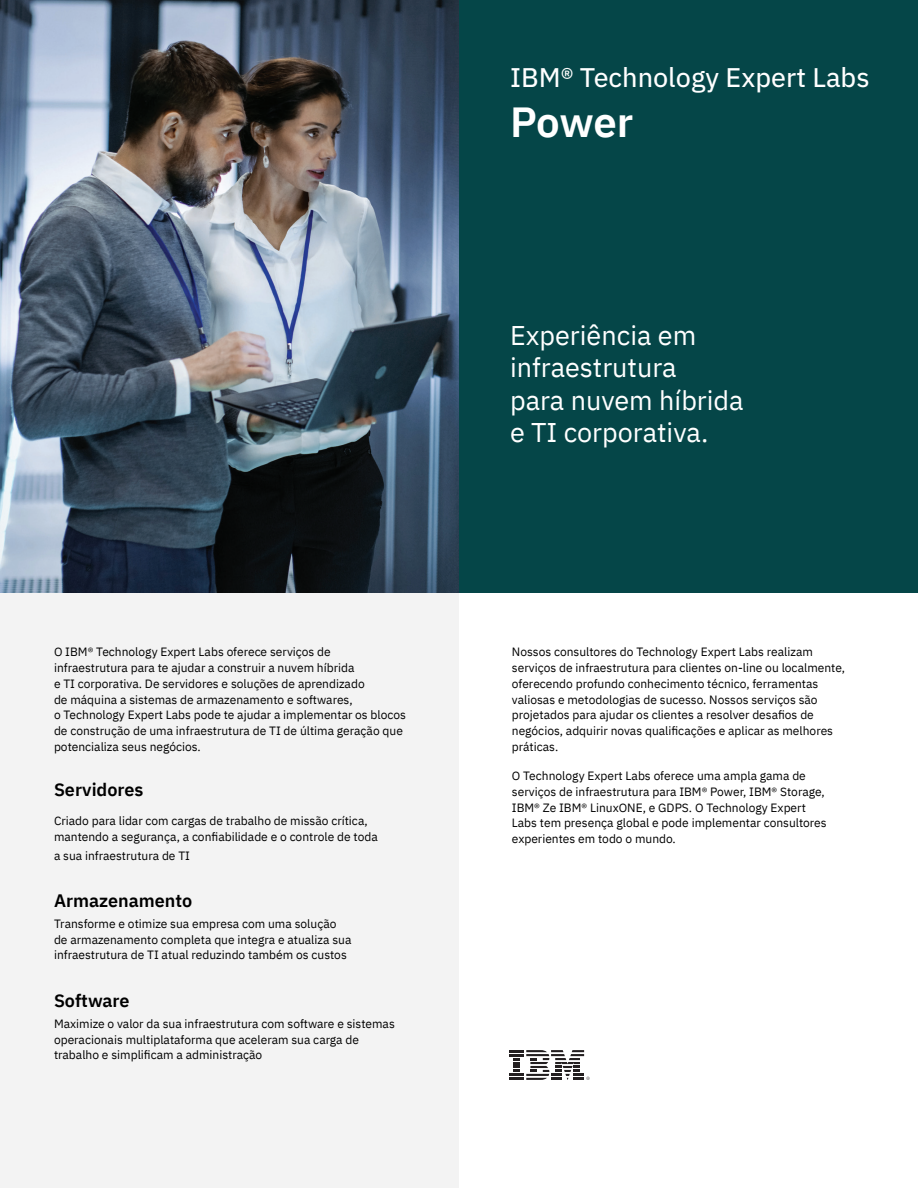
<style>
.page{position:relative;width:918px;height:1188px;background:#fff}
.page>*{position:absolute;margin:0;border:0;box-sizing:border-box;transform-origin:0 0}
.t1{font:600 42px "IBM Plex Sans";letter-spacing:-.01em;color:#fff}
.Subhead{font:27px/32.4px "IBM Plex Sans";color:#fff}
.t2{font:27px "IBM Plex Sans Text";color:#fff}
.Subhead-2{font:600 18px "IBM Plex Sans";color:#000}
.body{font:600 18px "IBM Plex Sans";color:#000}
.body-2{font:12px/15.8px "IBM Plex Sans";color:#000}
</style>
<div class="page">
<div style="left:0;top:0;width:459px;height:1188px;background:#f3f3f3"></div>
<div style="left:0;top:0;width:918px;height:593px;background:#054648"></div>
<svg style="left:510px;top:1050px;width:80px;height:30px"></svg>
<img style="left:0;top:0;width:458px;height:593px">
<p class="body-2" style="left:54px;top:643px;width:354px">O IBM® Technology Expert Labs oferece serviços de infraestrutura para te ajudar a construir a nuvem híbrida<br>e TI corporativa. De servidores e soluções de aprendizado<br>de máquina a sistemas de armazenamento e softwares,<br>o Technology Expert Labs pode te ajudar a implementar os blocos de construção de uma infraestrutura de TI de última geração que potencializa seus negócios.</p>
<p class="body" style="left:54px;top:775px;width:91px">Servidores</p>
<p class="body-2" style="left:54px;top:812px;width:325px">Criado para lidar com cargas de trabalho de missão crítica, mantendo a segurança, a confiabilidade e o controle de toda</p>
<p class="body-2" style="left:54px;top:846px;width:137px">a sua infraestrutura de TI</p>
<p class="Subhead-2" style="left:54px;top:886px;width:140px">Armazenamento</p>
<p class="body-2" style="left:54px;top:915px;width:299px">Transforme e otimize sua empresa com uma solução de armazenamento completa que integra e atualiza sua infraestrutura de TI atual reduzindo também os custos</p>
<p class="Subhead-2" style="left:54px;top:986px;width:77px">Software</p>
<p class="body-2" style="left:54px;top:1015px;width:342px">Maximize o valor da sua infraestrutura com software e sistemas operacionais multiplataforma que aceleram sua carga de trabalho e simplificam a administração</p>
<p class="t2" style="left:510px;top:56px;width:361px">IBM® Technology Expert Labs</p>
<p class="t1" style="left:510px;top:89px;width:125px">Power</p>
<p class="Subhead" style="left:510px;top:317px;width:235px">Experiência em infraestrutura<br>para nuvem híbrida e TI corporativa.</p>
<p class="body-2" style="left:512px;top:643px;width:335px">Nossos consultores do Technology Expert Labs realizam serviços de infraestrutura para clientes on-line ou localmente, oferecendo profundo conhecimento técnico, ferramentas valiosas e metodologias de sucesso. Nossos serviços são projetados para ajudar os clientes a resolver desafios de negócios, adquirir novas qualificações e aplicar as melhores práticas.</p>
<p class="body-2" style="left:512px;top:767px;width:316px">O Technology Expert Labs oferece uma ampla gama de serviços de infraestrutura para IBM® Power, IBM® Storage, IBM® Ze IBM® LinuxONE, e GDPS. O Technology Expert Labs tem presença global e pode implementar consultores experientes em todo o mundo.</p>
</div>
